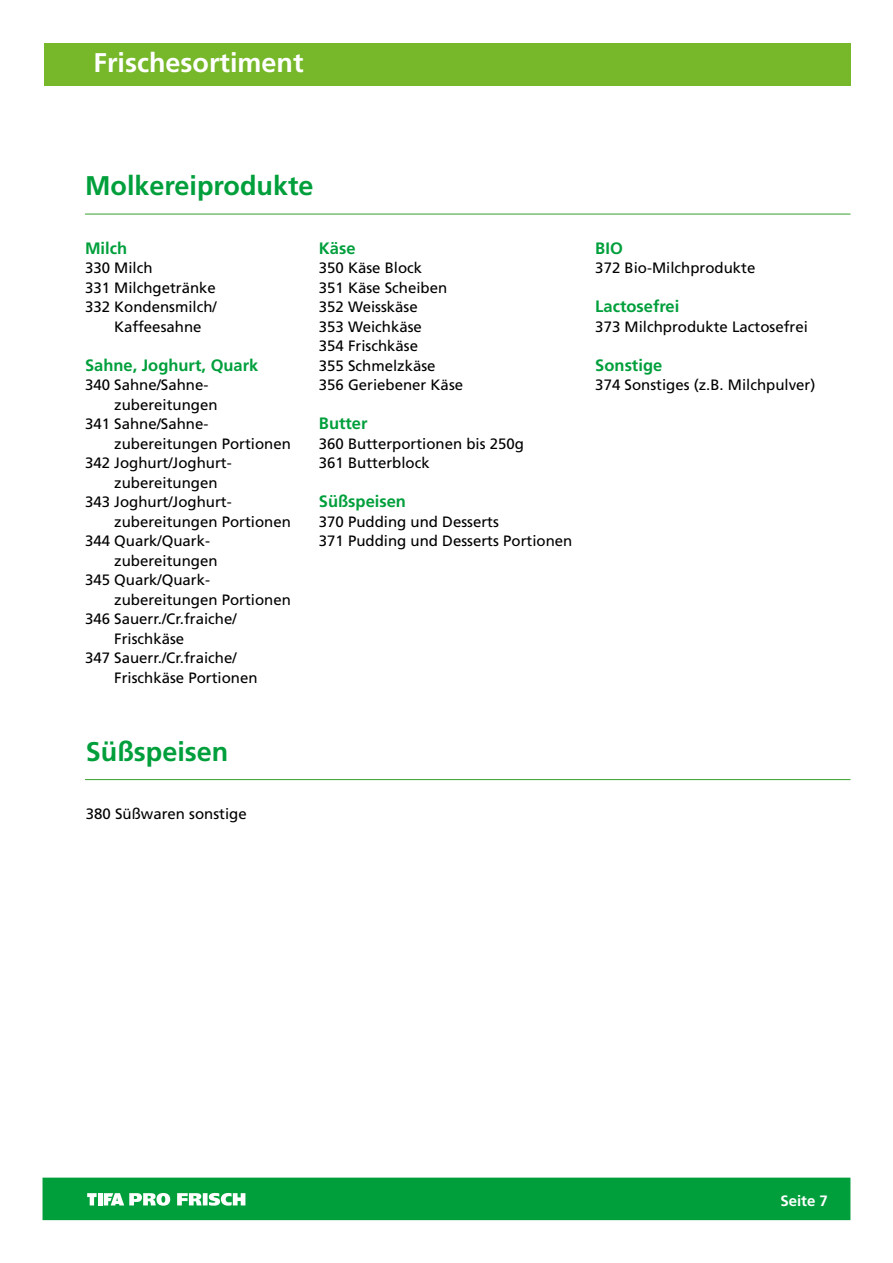
<style>
.page{position:relative;width:893px;height:1263px;background:#fff}
.page>*{position:absolute;margin:0;border:0;box-sizing:border-box;transform-origin:0 0}
.t1{font:700 27px "Frutiger";color:#009f3c}
.t2{font:700 27px "Frutiger";color:#fff}
.t3{font:700 16.5px "Frutiger";color:#009f3c}
.t4{font:15px/19.5px "Frutiger";color:#000}
.t5{font:700 15px "Frutiger";color:#fff}
</style>
<div class="page">
<div style="left:44px;top:43px;width:806px;height:43px;background:#76b82a"></div>
<hr style="left:85px;top:214px;width:765px;height:1px;background:#3fa535">
<hr style="left:85px;top:779px;width:765px;height:1px;background:#3fa535">
<div style="left:43px;top:1177px;width:807px;height:43px;background:#009f3c;border:2px solid #009f3c"></div>
<svg style="left:87px;top:1193px;width:10px;height:12px"></svg>
<hr style="left:98px;top:1193px;width:4px;height:12px;background:#fff">
<svg style="left:177px;top:1193px;width:68px;height:13px"></svg>
<svg style="left:104px;top:1193px;width:66px;height:13px"></svg>
<h1 class="t2" style="left:94px;top:47px;width:212px">Frischesortiment</h1>
<h1 class="t1" style="left:85px;top:170px;width:230px">Molkereiprodukte</h1>
<p class="t3" style="left:85px;top:238px;width:44px">Milch</p>
<p class="t4" style="left:85px;top:258px;width:69px">330 Milch</p>
<p class="t4" style="left:85px;top:277px;width:132px">331 Milchgetränke</p>
<p class="t4" style="left:85px;top:297px;width:133px">332 Kondensmilch/</p>
<p class="t4" style="left:114px;top:316px;width:89px">Kaffeesahne</p>
<p class="t3" style="left:85px;top:355px;width:175px">Sahne, Joghurt, Quark</p>
<p class="t4" style="left:85px;top:375px;width:125px">340 Sahne/Sahne-</p>
<p class="t4" style="left:114px;top:394px;width:105px">zubereitungen</p>
<p class="t4" style="left:85px;top:414px;width:125px">341 Sahne/Sahne-</p>
<p class="t4" style="left:114px;top:433px;width:178px">zubereitungen Portionen</p>
<p class="t4" style="left:85px;top:453px;width:148px">342 Joghurt/Joghurt-</p>
<p class="t4" style="left:114px;top:472px;width:105px">zubereitungen</p>
<p class="t4" style="left:85px;top:492px;width:148px">343 Joghurt/Joghurt-</p>
<p class="t4" style="left:114px;top:511px;width:178px">zubereitungen Portionen</p>
<p class="t4" style="left:85px;top:531px;width:127px">344 Quark/Quark-</p>
<p class="t4" style="left:114px;top:550px;width:105px">zubereitungen</p>
<p class="t4" style="left:85px;top:570px;width:127px">345 Quark/Quark-</p>
<p class="t4" style="left:114px;top:589px;width:178px">zubereitungen Portionen</p>
<p class="t4" style="left:85px;top:609px;width:153px">346 Sauerr./Cr.fraiche/</p>
<p class="t4" style="left:114px;top:628px;width:72px">Frischkäse</p>
<p class="t4" style="left:85px;top:648px;width:153px">347 Sauerr./Cr.fraiche/</p>
<p class="t4" style="left:114px;top:667px;width:145px">Frischkäse Portionen</p>
<h1 class="t1" style="left:86px;top:735px;width:144px">Süßspeisen</h1>
<p class="t4" style="left:86px;top:804px;width:162px">380 Süßwaren sonstige</p>
<p class="t3" style="left:319px;top:238px;width:38px">Käse</p>
<p class="t4" style="left:319px;top:258px;width:146px">350 Käse Block<br>351 Käse Scheiben<br>352 Weisskäse<br>353 Weichkäse<br>354 Frischkäse<br>355 Schmelzkäse<br>356 Geriebener Käse</p>
<p class="t3" style="left:319px;top:414px;width:50px">Butter</p>
<p class="t4" style="left:319px;top:433px;width:207px">360 Butterportionen bis 250g<br>361 Butterblock</p>
<p class="t3" style="left:319px;top:492px;width:89px">Süßspeisen</p>
<p class="t4" style="left:319px;top:511px;width:255px">370 Pudding und Desserts<br>371 Pudding und Desserts Portionen</p>
<p class="t3" style="left:595px;top:238px;width:29px">BIO</p>
<p class="t4" style="left:595px;top:258px;width:162px">372 Bio-Milchprodukte</p>
<p class="t3" style="left:595px;top:297px;width:86px">Lactosefrei</p>
<p class="t4" style="left:595px;top:316px;width:214px">373 Milchprodukte Lactosefrei</p>
<p class="t3" style="left:595px;top:355px;width:68px">Sonstige</p>
<p class="t4" style="left:595px;top:375px;width:222px">374 Sonstiges (z.B. Milchpulver)</p>
<p class="t5" style="left:780px;top:1192px;width:49px">Seite 7</p>
</div>
